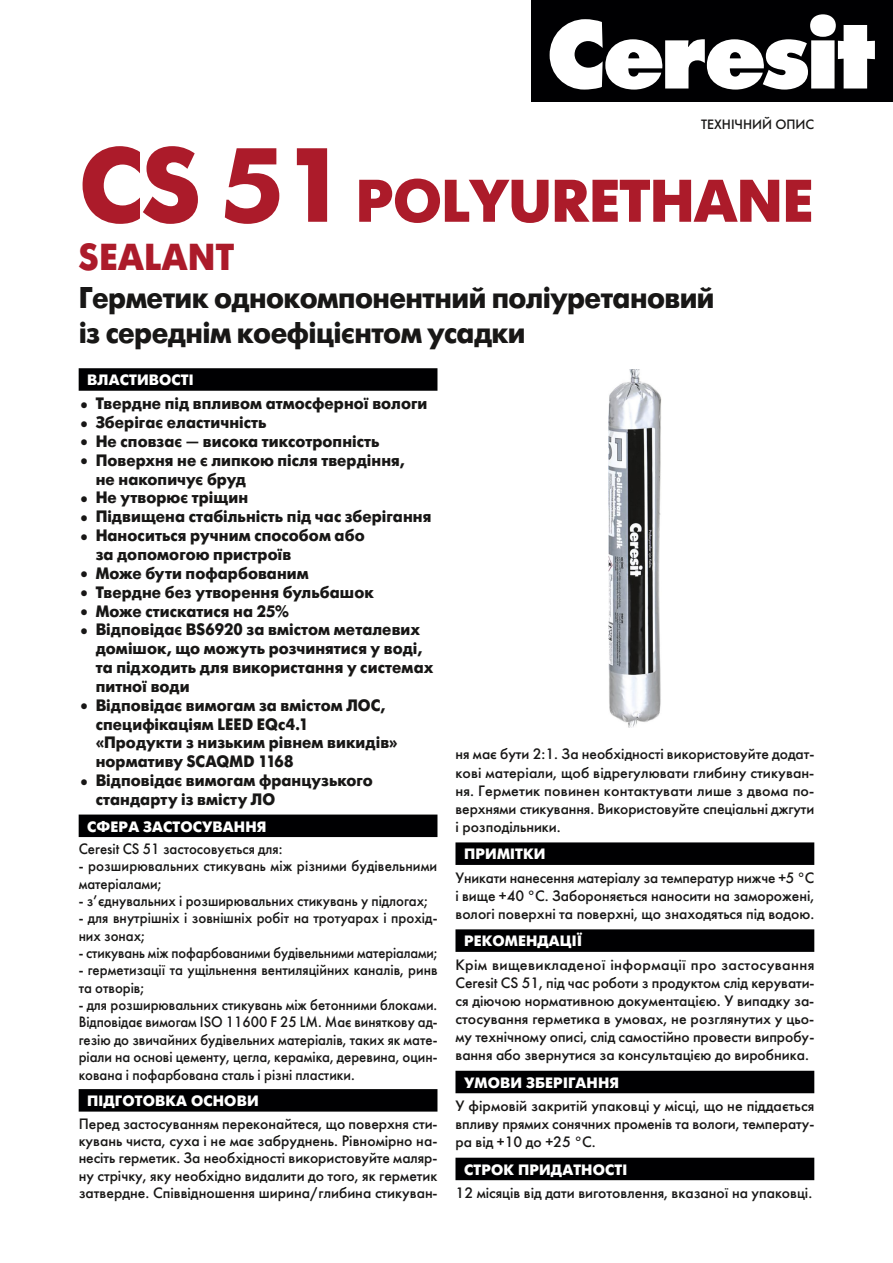
<style>
.page{position:relative;width:893px;height:1263px;background:#fff}
.page>*{position:absolute;margin:0;border:0;box-sizing:border-box;transform-origin:0 0}
.t1{font:700 60px "Futura Futuris";letter-spacing:-.015em;color:#ac1b2a}
.t2{font:700 37.5px "Futura Futuris";letter-spacing:.01em;color:#ac1b2a;scale:.95 1}
.t3{font:700 30px/34.5px "Futura Futuris";letter-spacing:-.02em;color:#181716;scale:.94 1}
.t4{font:700 16.5px/18.9px "Futura Futuris";letter-spacing:.005em;color:#181716;scale:.95 1}
.t5{font:15px/18.1px "Futura Futuris";color:#181716;text-align:justify}
.t6{font:15px/17.4px "Futura Futuris";color:#181716;scale:.95 1}
.t7{font:700 15px "Futura Futuris";letter-spacing:.01em;color:#fff}
.t8{font:15px/17.4px "Futura Futuris";color:#181716;scale:.96 1}
.t9{font:15px "Futura Futuris";color:#181716;scale:.93 1}
.t10{font:13.5px "Futura Futuris";color:#181716}
.s1{font-size:105px}
</style>
<div class="page">
<div style="left:531px;top:0;width:362px;height:101px;background:#000002"></div>
<svg style="left:550px;top:14px;width:325px;height:76px"></svg>
<div style="left:79px;top:368px;width:358px;height:23px;background:#000002"></div>
<div style="left:79px;top:814px;width:358px;height:23px;background:#000002"></div>
<div style="left:79px;top:1089px;width:358px;height:22px;background:#000002"></div>
<div style="left:455px;top:842px;width:359px;height:23px;background:#000002"></div>
<div style="left:455px;top:929px;width:359px;height:23px;background:#000002"></div>
<div style="left:455px;top:1071px;width:359px;height:22px;background:#000002"></div>
<div style="left:455px;top:1158px;width:359px;height:22px;background:#000002"></div>
<img style="left:609px;top:370px;width:52px;height:357px">
<p class="t10" style="left:701px;top:116px;width:115px">ТЕХНІЧНИЙ ОПИС</p>
<h1 class="t1" style="left:79px;top:165px;width:736px"><span class="s1">CS 51</span> POLYURETHANE</h1>
<h2 class="t2" style="left:79px;top:234px;width:165px">SEALANT</h2>
<h3 class="t3" style="left:79px;top:281px;width:678px">Герметик однокомпонентний поліуретановий із середнім коефіцієнтом усадки</h3>
<p class="t7" style="left:87px;top:371px;width:108px">ВЛАСТИВОСТІ</p>
<p class="t4" style="left:79px;top:394px;width:369px">• Твердне під впливом атмосферної вологи</p>
<p class="t4" style="left:79px;top:413px;width:199px">• Зберігає еластичність</p>
<p class="t4" style="left:79px;top:432px;width:318px">• Не сповзає — висока тиксотропність</p>
<p class="t4" style="left:96px;top:451px;width:327px;text-indent:-17px">• Поверхня не є липкою після твердіння, не накопичує бруд</p>
<p class="t4" style="left:79px;top:489px;width:180px">• Не утворює тріщин</p>
<p class="t4" style="left:79px;top:507px;width:373px">• Підвищена стабільність під час зберігання</p>
<p class="t4" style="left:96px;top:526px;width:285px;text-indent:-17px">• Наноситься ручним способом або за допомогою пристроїв</p>
<p class="t4" style="left:79px;top:564px;width:244px">• Може бути пофарбованим</p>
<p class="t4" style="left:79px;top:583px;width:312px">• Твердне без утворення бульбашок</p>
<p class="t4" style="left:79px;top:602px;width:223px">• Може стискатися на 25%</p>
<p class="t4" style="left:96px;top:620px;width:357px;text-indent:-17px">• Відповідає BS6920 за вмістом металевих домішок, що можуть розчинятися у воді, та підходить для використання у системах питної води</p>
<p class="t4" style="left:96px;top:696px;width:319px;text-indent:-17px">• Відповідає вимогам за вмістом ЛОС, специфікаціям LEED EQc4.1 «Продукти з низьким рівнем викидів» нормативу SCAQMD 1168</p>
<p class="t4" style="left:96px;top:771px;width:293px;text-indent:-17px">• Відповідає вимогам французького стандарту із вмісту ЛО</p>
<p class="t7" style="left:87px;top:817px;width:181px">СФЕРА ЗАСТОСУВАННЯ</p>
<p class="t6" style="left:79px;top:840px;width:216px">Ceresit CS 51 застосовується для:</p>
<p class="t5" style="left:79px;top:858px;width:360px;line-height:17.4px">- розширювальних стикувань між різними будівельними матеріалами;</p>
<p class="t6" style="left:79px;top:892px;width:369px">- з’єднувальних і розширювальних стикувань у підлогах;</p>
<p class="t8" style="left:79px;top:910px;width:375px">- для внутрішніх і зовнішніх робіт на тротуарах і прохід&shy;них зонах;</p>
<p class="t9" style="left:79px;top:943px;width:387px">- стикувань між пофарбованими будівельними матеріалами;</p>
<p class="t6" style="left:79px;top:962px;width:379px">- герметизації та ущільнення вентиляційних каналів, ринв та отворів;</p>
<p class="t6" style="left:79px;top:996px;width:379px;text-align:justify">- для розширювальних стикувань між бетонними блоками.<br>Відповідає вимогам ISO 11600 F 25 LM. Має виняткову ад&shy;гезію до звичайних будівельних матеріалів, таких як мате&shy;ріали на основі цементу, цегла, кераміка, деревина, оцин&shy;кована і пофарбована сталь і різні пластики.</p>
<p class="t7" style="left:87px;top:1092px;width:173px">ПІДГОТОВКА ОСНОВИ</p>
<p class="t5" style="left:79px;top:1115px;width:360px;line-height:17.4px">Перед застосуванням переконайтеся, що поверхня сти&shy;кувань чиста, суха і не має забруднень. Рівномірно на&shy;несіть герметик. За необхідності використовуйте маляр&shy;ну стрічку, яку необхідно видалити до того, як герметик затвердне. Співвідношення ширина/глибина стикуван-</p>
<p class="t5" style="left:455px;top:745px;width:360px">ня має бути 2:1. За необхідності використовуйте додат&shy;кові матеріали, щоб відрегулювати глибину стикуван&shy;ня. Герметик повинен контактувати лише з двома по&shy;верхнями стикування. Використовуйте спеціальні джгути і розподільники.</p>
<p class="t7" style="left:464px;top:845px;width:83px">ПРИМІТКИ</p>
<p class="t5" style="left:455px;top:869px;width:360px">Уникати нанесення матеріалу за температур нижче +5 °C і вище +40 °C. Забороняється наносити на заморожені, вологі поверхні та поверхні, що знаходяться під водою.</p>
<p class="t7" style="left:464px;top:932px;width:120px">РЕКОМЕНДАЦІЇ</p>
<p class="t5" style="left:455px;top:955px;width:361px">Крім вищевикладеної інформації про застосування Ceresit CS 51, під час роботи з продуктом слід керувати&shy;ся діючою нормативною документацією. У випадку за&shy;стосування герметика в умовах, не розглянутих у цьо&shy;му технічному описі, слід самостійно провести випробу&shy;вання або звернутися за консультацією до виробника.</p>
<p class="t7" style="left:464px;top:1074px;width:157px">УМОВИ ЗБЕРІГАННЯ</p>
<p class="t5" style="left:455px;top:1097px;width:360px">У фірмовій закритій упаковці у місці, що не піддається впливу прямих сонячних променів та вологи, температу&shy;ра від +10 до +25 °C.</p>
<p class="t7" style="left:464px;top:1160px;width:165px">СТРОК ПРИДАТНОСТІ</p>
<p class="t5" style="left:455px;top:1184px;width:358px">12 місяців від дати виготовлення, вказаної на упаковці.</p>
</div>
